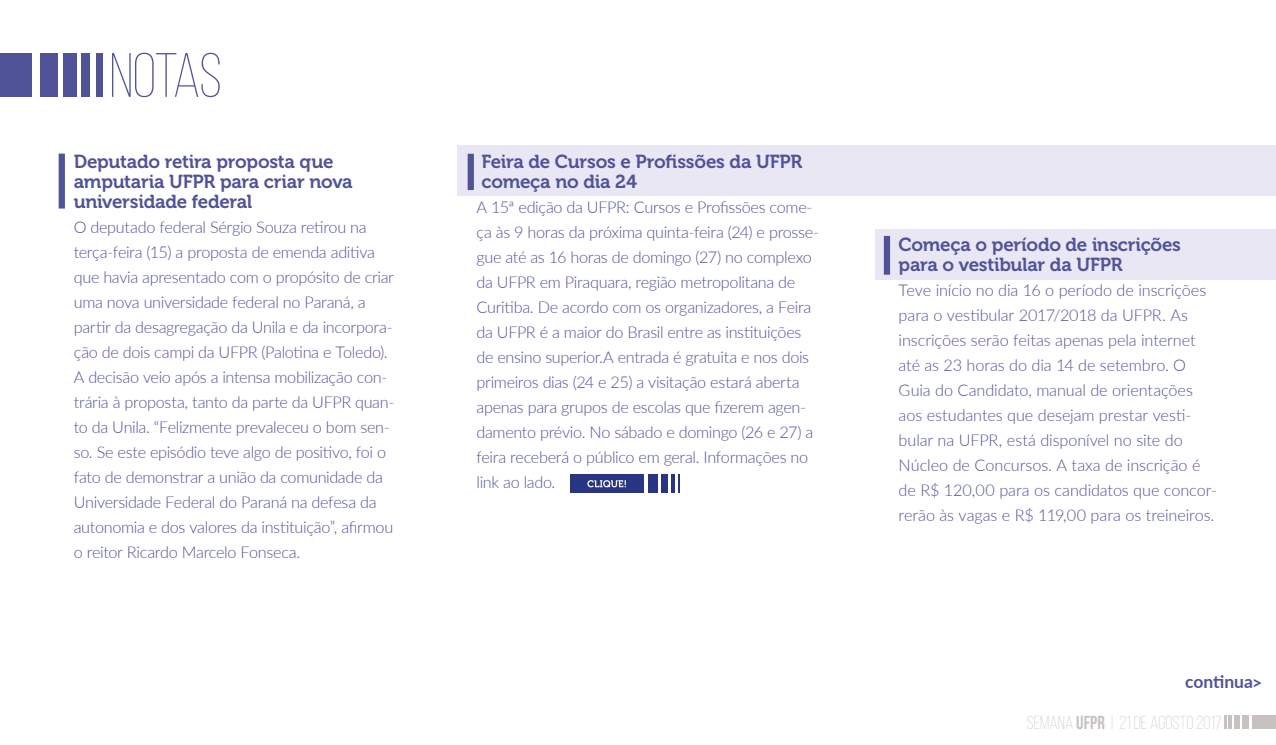
<style>
.page{position:relative;width:1276px;height:745px;background:#fff}
.page>*{position:absolute;margin:0;border:0;box-sizing:border-box;transform-origin:0 0}
.t1{font:300 62.5px "Bebas Neue";letter-spacing:-.025em;color:#505398}
.t2{font:18.75px/20px "Museo 700";letter-spacing:-.015em;color:#505398}
.t3{font:300 18.75px "Bebas Neue";color:#c7c1bf}
.t4{font:700 17.5px "Lato";color:#505398}
.t5{font:300 16.25px/25px "Lato";letter-spacing:-.02em;color:#505398}
.s1{font-weight:700}
</style>
<div class="page">
<svg style="left:1224px;top:715px;width:2px;height:13px"></svg>
<hr style="left:1228px;top:715px;width:4px;height:13px;background:#c7c1bf">
<div style="left:1234px;top:715px;width:5px;height:13px;background:#c7c1bf"></div>
<div style="left:1242px;top:715px;width:6px;height:13px;background:#c7c1bf"></div>
<div style="left:1251px;top:715px;width:25px;height:13px;background:#c7c1bf"></div>
<div style="left:457px;top:146px;width:819px;height:50px;background:#e9e7f4"></div>
<div style="left:875px;top:229px;width:401px;height:50px;background:#e9e7f4"></div>
<div style="left:884px;top:236px;width:6px;height:38px;background:#505398"></div>
<div style="left:96px;top:53px;width:7px;height:43px;background:#505398"></div>
<div style="left:81px;top:53px;width:9px;height:43px;background:#505398"></div>
<div style="left:63px;top:53px;width:13px;height:43px;background:#505398"></div>
<div style="left:40px;top:53px;width:18px;height:43px;background:#505398"></div>
<div style="left:0;top:53px;width:31px;height:43px;background:#505398"></div>
<div style="left:467px;top:154px;width:7px;height:36px;background:#505398"></div>
<div style="left:59px;top:153px;width:6px;height:55px;background:#505398"></div>
<div style="left:661px;top:474px;width:7px;height:19px;background:#283583"></div>
<svg style="left:678px;top:474px;width:2px;height:19px"></svg>
<hr style="left:672px;top:474px;width:3px;height:19px;background:#283583">
<div style="left:648px;top:474px;width:10px;height:19px;background:#283583"></div>
<div style="left:570px;top:474px;width:73px;height:19px;background:#283583"></div>
<svg style="left:587px;top:480px;width:39px;height:7px"></svg>
<h1 class="t1" style="left:109px;top:42px;width:114px">NOTAS</h1>
<p class="t2" style="left:74px;top:151px;width:280px">Deputado retira proposta que amputaria UFPR para criar nova universidade federal</p>
<p class="t5" style="left:74px;top:214px;width:322px">O deputado federal Sérgio Souza retirou na terça-feira (15) a proposta de emenda aditiva que havia apresentado com o propósito de criar uma nova universidade federal no Paraná, a partir da desagregação da Unila e da incorpora&shy;ção de dois campi da UFPR (Palotina e Toledo).<br>A decisão veio após a intensa mobilização con&shy;trária à proposta, tanto da parte da UFPR quan&shy;to da Unila. “Felizmente prevaleceu o bom sen&shy;so. Se este episódio teve algo de positivo, foi o fato de demonstrar a união da comunidade da Universidade Federal do Paraná na defesa da autonomia e dos valores da instituição”, afirmou o reitor Ricardo Marcelo Fonseca.</p>
<p class="t2" style="left:481px;top:151px;width:322px">Feira de Cursos e Profissões da UFPR começa no dia 24</p>
<p class="t5" style="left:476px;top:194px;width:344px">A 15ª edição da UFPR: Cursos e Profissões come&shy;ça às 9 horas da próxima quinta-feira (24) e prosse&shy;gue até as 16 horas de domingo (27) no complexo da UFPR em Piraquara, região metropolitana de Curitiba. De acordo com os organizadores, a Feira da UFPR é a maior do Brasil entre as instituições de ensino superior.A entrada é gratuita e nos dois primeiros dias (24 e 25) a visitação estará aberta apenas para grupos de escolas que fizerem agen&shy;damento prévio. No sábado e domingo (26 e 27) a feira receberá o público em geral. Informações no link ao lado.</p>
<p class="t2" style="left:898px;top:234px;width:284px">Começa o período de inscrições para o vestibular da UFPR</p>
<p class="t5" style="left:898px;top:277px;width:320px">Teve início no dia 16 o período de inscrições para o vestibular 2017/2018 da UFPR. As inscrições serão feitas apenas pela internet até as 23 horas do dia 14 de setembro. O Guia do Candidato, manual de orientações aos estudantes que desejam prestar vesti&shy;bular na UFPR, está disponível no site do Núcleo de Concursos. A taxa de inscrição é de R$ 120,00 para os candidatos que concor&shy;rerão às vagas e R$ 119,00 para os treineiros.</p>
<p class="t4" style="left:1185px;top:668px;width:79px">continua&gt;</p>
<p class="t3" style="left:1027px;top:712px;width:196px">SEMANA <span class="s1">UFPR</span> | 21 DE AGOSTO 2017</p>
</div>
